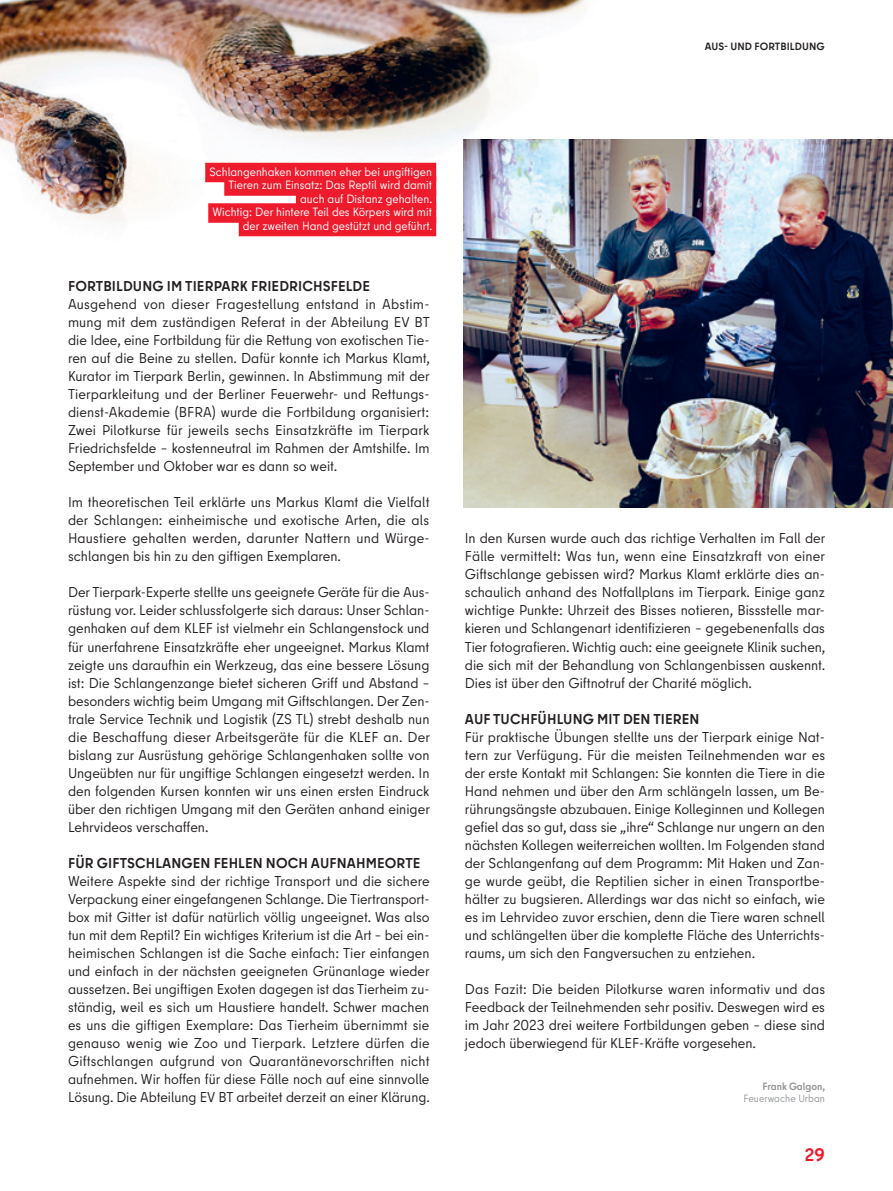
<style>
.page{position:relative;width:893px;height:1191px;background:#fff}
.page>*{position:absolute;margin:0;border:0;box-sizing:border-box;transform-origin:0 0}
.t1{font:700 18px "Berlin Type";color:#ee1b2d}
.Fließtext{font:14.25px/18px "Berlin Type";color:#231f20;text-align:justify}
.Zwischenheadline{font:700 14.25px "Berlin Type";letter-spacing:.01em;color:#231f20}
.BU_hinterlegt{font:12px "Berlin Type";color:#fff}
.Autor_In{font:10.5px/12px "Berlin Type";color:#939598;text-align:right}
.t2{font:700 10.5px "Berlin Type";letter-spacing:.01em;color:#231f20}
.s1{font-weight:700}
</style>
<div class="page">
<img style="left:0;top:0;width:586px;height:237px">
<img style="left:463px;top:139px;width:430px;height:368px">
<div style="left:205px;top:163px;width:231px;height:19px;background:#ee1b2d"></div>
<div style="left:224px;top:176px;width:212px;height:20px;background:#ee1b2d"></div>
<div style="left:296px;top:190px;width:140px;height:19px;background:#ee1b2d"></div>
<div style="left:208px;top:203px;width:228px;height:20px;background:#ee1b2d"></div>
<div style="left:239px;top:217px;width:197px;height:19px;background:#ee1b2d"></div>
<p class="t2" style="left:705px;top:39px;width:122px">AUS- UND FORTBILDUNG</p>
<p class="BU_hinterlegt" style="left:209px;top:164px;width:224px">Schlangenhaken kommen eher bei ungiftigen</p>
<p class="BU_hinterlegt" style="left:229px;top:177px;width:205px">Tieren zum Einsatz: Das Reptil wird damit</p>
<p class="BU_hinterlegt" style="left:300px;top:191px;width:134px">auch auf Distanz gehalten.</p>
<p class="BU_hinterlegt" style="left:212px;top:204px;width:221px">Wichtig: Der hintere Teil des Körpers wird mit</p>
<p class="BU_hinterlegt" style="left:243px;top:218px;width:191px">der zweiten Hand gestützt und geführt.</p>
<h3 class="Zwischenheadline" style="left:68px;top:277px;width:304px">FORTBILDUNG IM TIERPARK FRIEDRICHSFELDE</h3>
<p class="Fließtext" style="left:68px;top:295px;width:363px">Ausgehend von dieser Fragestellung entstand in Abstim&shy;mung mit dem zuständigen Referat in der Abteilung EV BT die Idee, eine Fortbildung für die Rettung von exotischen Tie&shy;ren auf die Beine zu stellen. Dafür konnte ich Markus Klamt, Kurator im Tierpark Berlin, gewinnen. In Abstimmung mit der Tierparkleitung und der Berliner Feuerwehr- und Rettungs&shy;dienst-Akademie (BFRA) wurde die Fortbildung organisiert:<br>Zwei Pilotkurse für jeweils sechs Einsatzkräfte im Tierpark Friedrichsfelde – kostenneutral im Rahmen der Amtshilfe. Im September und Oktober war es dann so weit.</p>
<p class="Fließtext" style="left:68px;top:493px;width:363px;text-align:left">Im theoretischen Teil erklärte uns Markus Klamt die Vielfalt der Schlangen: einheimische und exotische Arten, die als Haustiere gehalten werden, darunter Nattern und Würge&shy;schlangen bis hin zu den giftigen Exemplaren.</p>
<p class="Fließtext" style="left:68px;top:583px;width:363px">Der Tierpark-Experte stellte uns geeignete Geräte für die Aus&shy;rüstung vor. Leider schlussfolgerte sich daraus: Unser Schlan&shy;genhaken auf dem KLEF ist vielmehr ein Schlangenstock und für unerfahrene Einsatzkräfte eher ungeeignet. Markus Klamt zeigte uns daraufhin ein Werkzeug, das eine bessere Lösung ist: Die Schlangenzange bietet sicheren Griff und Abstand – besonders wichtig beim Umgang mit Giftschlangen. Der Zen&shy;trale Service Technik und Logistik (ZS TL) strebt deshalb nun die Beschaffung dieser Arbeitsgeräte für die KLEF an. Der bislang zur Ausrüstung gehörige Schlangenhaken sollte von Ungeübten nur für ungiftige Schlangen eingesetzt werden. In den folgenden Kursen konnten wir uns einen ersten Eindruck über den richtigen Umgang mit den Geräten anhand einiger Lehrvideos verschaffen.</p>
<h3 class="Zwischenheadline" style="left:68px;top:853px;width:354px">FÜR GIFTSCHLANGEN FEHLEN NOCH AUFNAHMEORTE</h3>
<p class="Fließtext" style="left:68px;top:871px;width:363px">Weitere Aspekte sind der richtige Transport und die sichere Verpackung einer eingefangenen Schlange. Die Tiertransport&shy;box mit Gitter ist dafür natürlich völlig ungeeignet. Was also tun mit dem Reptil? Ein wichtiges Kriterium ist die Art – bei ein&shy;heimischen Schlangen ist die Sache einfach: Tier einfangen und einfach in der nächsten geeigneten Grünanlage wieder aussetzen. Bei ungiftigen Exoten dagegen ist das Tierheim zu&shy;ständig, weil es sich um Haustiere handelt. Schwer machen es uns die giftigen Exemplare: Das Tierheim übernimmt sie genauso wenig wie Zoo und Tierpark. Letztere dürfen die Giftschlangen aufgrund von Quarantänevorschriften nicht aufnehmen. Wir hoffen für diese Fälle noch auf eine sinnvolle Lösung. Die Abteilung EV BT arbeitet derzeit an einer Klärung.</p>
<p class="Fließtext" style="left:465px;top:529px;width:362px">In den Kursen wurde auch das richtige Verhalten im Fall der Fälle vermittelt: Was tun, wenn eine Einsatzkraft von einer Giftschlange gebissen wird? Markus Klamt erklärte dies an&shy;schaulich anhand des Notfallplans im Tierpark. Einige ganz wichtige Punkte: Uhrzeit des Bisses notieren, Bissstelle mar&shy;kieren und Schlangenart identifizieren – gegebenenfalls das Tier fotografieren. Wichtig auch: eine geeignete Klinik suchen, die sich mit der Behandlung von Schlangenbissen auskennt.<br>Dies ist über den Giftnotruf der Charité möglich.</p>
<h3 class="Zwischenheadline" style="left:465px;top:709px;width:236px">AUF TUCHFÜHLUNG MIT DEN TIEREN</h3>
<p class="Fließtext" style="left:465px;top:727px;width:362px">Für praktische Übungen stellte uns der Tierpark einige Nat&shy;tern zur Verfügung. Für die meisten Teilnehmenden war es der erste Kontakt mit Schlangen: Sie konnten die Tiere in die Hand nehmen und über den Arm schlängeln lassen, um Be&shy;rührungsängste abzubauen. Einige Kolleginnen und Kollegen gefiel das so gut, dass sie „ihre“ Schlange nur ungern an den nächsten Kollegen weiterreichen wollten. Im Folgenden stand der Schlangenfang auf dem Programm: Mit Haken und Zan&shy;ge wurde geübt, die Reptilien sicher in einen Transportbe&shy;hälter zu bugsieren. Allerdings war das nicht so einfach, wie es im Lehrvideo zuvor erschien, denn die Tiere waren schnell und schlängelten über die komplette Fläche des Unterrichts&shy;raums, um sich den Fangversuchen zu entziehen.</p>
<p class="Fließtext" style="left:465px;top:979px;width:362px">Das Fazit: Die beiden Pilotkurse waren informativ und das Feedback der Teilnehmenden sehr positiv. Deswegen wird es im Jahr 2023 drei weitere Fortbildungen geben – diese sind jedoch überwiegend für KLEF-Kräfte vorgesehen.</p>
<p class="Autor_In" style="left:743px;top:1080px;width:83px"><span class="s1">Frank Galgon,<br></span>Feuerwache Urban</p>
<p class="t1" style="left:805px;top:1143px;width:22px">29</p>
</div>
